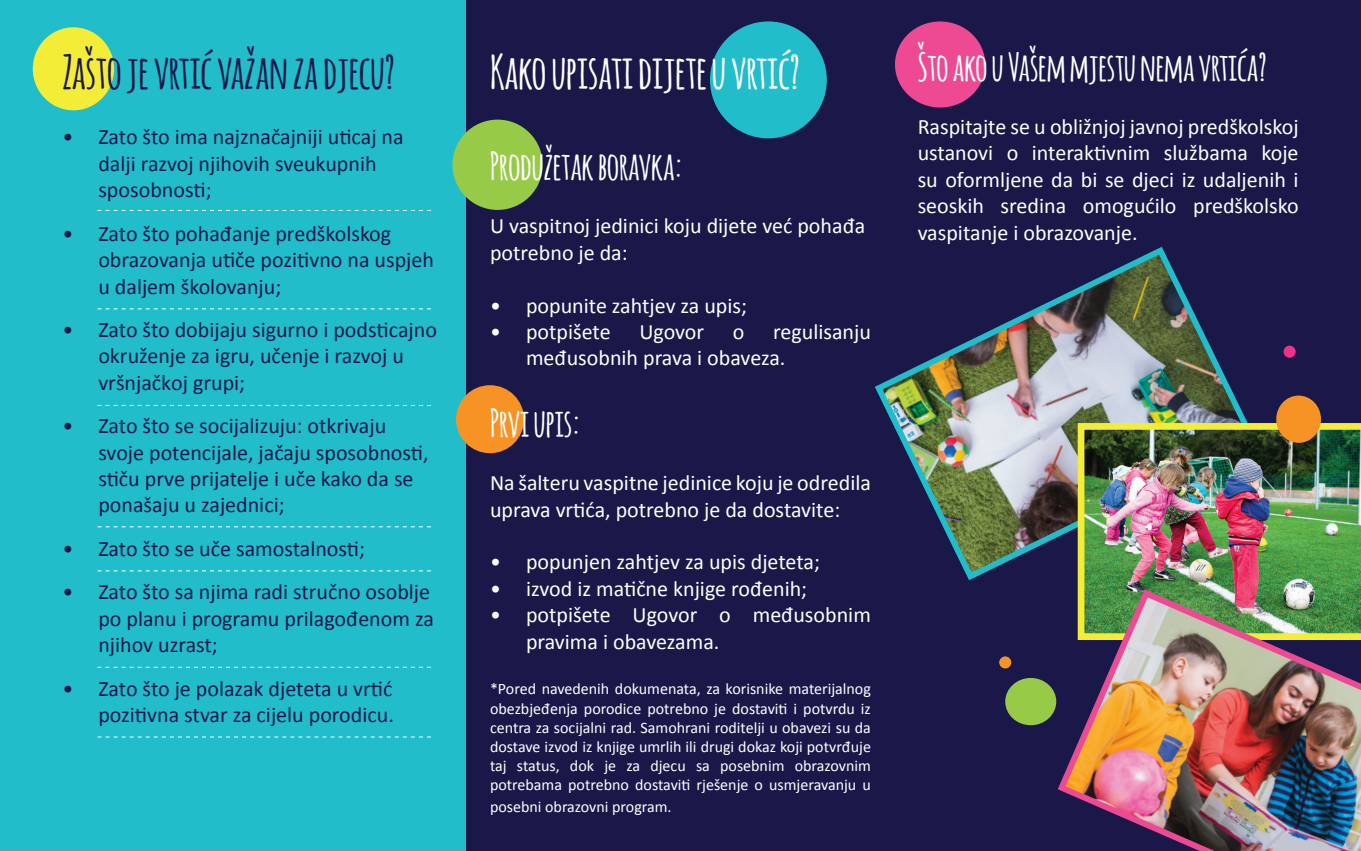
<style>
.page{position:relative;width:1361px;height:851px;background:#fff}
.page>*{position:absolute;margin:0;border:0;box-sizing:border-box;transform-origin:0 0}
.t1{font:700 46px "Amatic";color:#191849}
.t2{font:700 46px "Amatic";color:#fff}
.t3{font:700 38px "Amatic";color:#fff}
.t4{font:22px/26.4px "Calibri";color:#191849}
.t5{font:22px/26.4px "Calibri";color:#fff}
.t6{font:16px/19.2px "Calibri";color:#fff;text-align:justify}
</style>
<div class="page">
<div style="left:0;top:0;width:466px;height:850px;background:#21bdcb"></div>
<div style="left:33px;top:27px;width:81px;height:83px;background:#f4ed38;border-radius:50%"></div>
<div style="left:466px;top:0;width:895px;height:850px;background:#191849"></div>
<div style="left:895px;top:21px;width:90px;height:86px;background:#ee4993;border-radius:50%"></div>
<div style="left:452px;top:120px;width:91px;height:90px;background:#97ca46;border-radius:50%"></div>
<div style="left:710px;top:21px;width:117px;height:117px;background:#21bdcb;border-radius:50%"></div>
<div style="left:456px;top:385px;width:68px;height:68px;background:#f79324;border-radius:50%"></div>
<img style="left:875px;top:247px;width:373px;height:333px">
<img style="left:1077px;top:423px;width:284px;height:162px">
<img style="left:1054px;top:585px;width:307px;height:265px">
<div style="left:999px;top:656px;width:12px;height:12px;background:#f79324;border-radius:50%"></div>
<div style="left:1005px;top:677px;width:51px;height:48px;background:#97ca46;border-radius:50%"></div>
<div style="left:1283px;top:345px;width:12px;height:12px;background:#ed328a;border-radius:50%"></div>
<div style="left:1276px;top:395px;width:45px;height:48px;background:#f79324;border-radius:50%"></div>
<svg style="left:98px;top:210px;width:333px;height:1px"></svg>
<svg style="left:98px;top:308px;width:333px;height:1px"></svg>
<svg style="left:98px;top:405px;width:333px;height:1px"></svg>
<svg style="left:98px;top:526px;width:333px;height:1px"></svg>
<svg style="left:98px;top:570px;width:333px;height:1px"></svg>
<svg style="left:98px;top:666px;width:333px;height:1px"></svg>
<svg style="left:98px;top:736px;width:333px;height:1px"></svg>
<h1 class="t1" style="left:62px;top:39px;width:334px">Zašto je vrtić važan za djecu?</h1>
<p class="t4" style="left:98px;top:123px;width:307px;text-indent:-36px">• Zato što ima najznačajniji uticaj na dalji razvoj njihovih sveukupnih sposobnosti;</p>
<p class="t4" style="left:98px;top:219px;width:337px;text-indent:-36px">• Zato što pohađanje predškolskog obrazovanja utiče pozitivno na uspjeh u daljem školovanju;</p>
<p class="t4" style="left:98px;top:316px;width:340px;text-indent:-36px">• Zato što dobijaju sigurno i podsticajno okruženje za igru, učenje i razvoj u vršnjačkoj grupi;</p>
<p class="t4" style="left:98px;top:412px;width:332px;text-indent:-36px">• Zato što se socijalizuju: otkrivaju svoje potencijale, jačaju sposobnosti, stiču prve prijatelje i uče kako da se ponašaju u zajednici;</p>
<p class="t4" style="left:62px;top:534px;width:304px">• Zato što se uče samostalnosti;</p>
<p class="t4" style="left:98px;top:578px;width:337px;text-indent:-36px">• Zato što sa njima radi stručno osoblje po planu i programu prilagođenom za njihov uzrast;</p>
<p class="t4" style="left:62px;top:674px;width:333px;text-align:right">• Zato što je polazak djeteta u vrtić pozitivna stvar za cijelu porodicu.</p>
<h1 class="t2" style="left:490px;top:39px;width:312px">Kako upisati dijete u vrtić?</h1>
<h2 class="t3" style="left:490px;top:139px;width:194px">Produžetak boravka:</h2>
<p class="t5" style="left:490px;top:212px;width:377px">U vaspitnoj jedinici koju dijete već pohađa potrebno je da:</p>
<p class="t5" style="left:490px;top:291px;width:258px">• popunite zahtjev za upis;</p>
<p class="t5" style="left:490px;top:318px;width:122px">• potpišete</p>
<p class="t5" style="left:639px;top:318px;width:66px">Ugovor</p>
<p class="t5" style="left:733px;top:318px;width:13px">o</p>
<p class="t5" style="left:526px;top:318px;width:346px;text-indent:247px">regulisanju međusobnih prava i obaveza.</p>
<h2 class="t3" style="left:490px;top:396px;width:92px">Prvi upis:</h2>
<p class="t5" style="left:490px;top:469px;width:382px">Na šalteru vaspitne jedinice koju je odredila uprava vrtića, potrebno je da dostavite:</p>
<p class="t5" style="left:490px;top:548px;width:331px">• popunjen zahtjev za upis djeteta;</p>
<p class="t5" style="left:490px;top:574px;width:319px">• izvod iz matične knjige rođenih;</p>
<p class="t5" style="left:526px;top:601px;width:346px;text-indent:-36px">• potpišete Ugovor o međusobnim pravima i obavezama.</p>
<p class="t6" style="left:490px;top:679px;width:382px">*Pored navedenih dokumenata, za korisnike materijalnog obezbjeđenja porodice potrebno je dostaviti i potvrdu iz centra za socijalni rad. Samohrani roditelji u obavezi su da dostave izvod iz knjige umrlih ili drugi dokaz koji potvrđuje taj status, dok je za djecu sa posebnim obrazovnim potrebama potrebno dostaviti rješenje o usmjeravanju u</p>
<p class="t6" style="left:490px;top:796px;width:183px">posebni obrazovni program.</p>
<h2 class="t3" style="left:917px;top:40px;width:351px">Što ako u Vašem mjestu nema vrtića?</h2>
<p class="t5" style="left:917px;top:113px;width:382px;text-align:justify">Raspitajte se u obližnjoj javnoj predškolskoj ustanovi o interaktivnim službama koje su oformljene da bi se djeci iz udaljenih i seoskih sredina omogućilo predškolsko vaspitanje i obrazovanje.</p>
</div>
